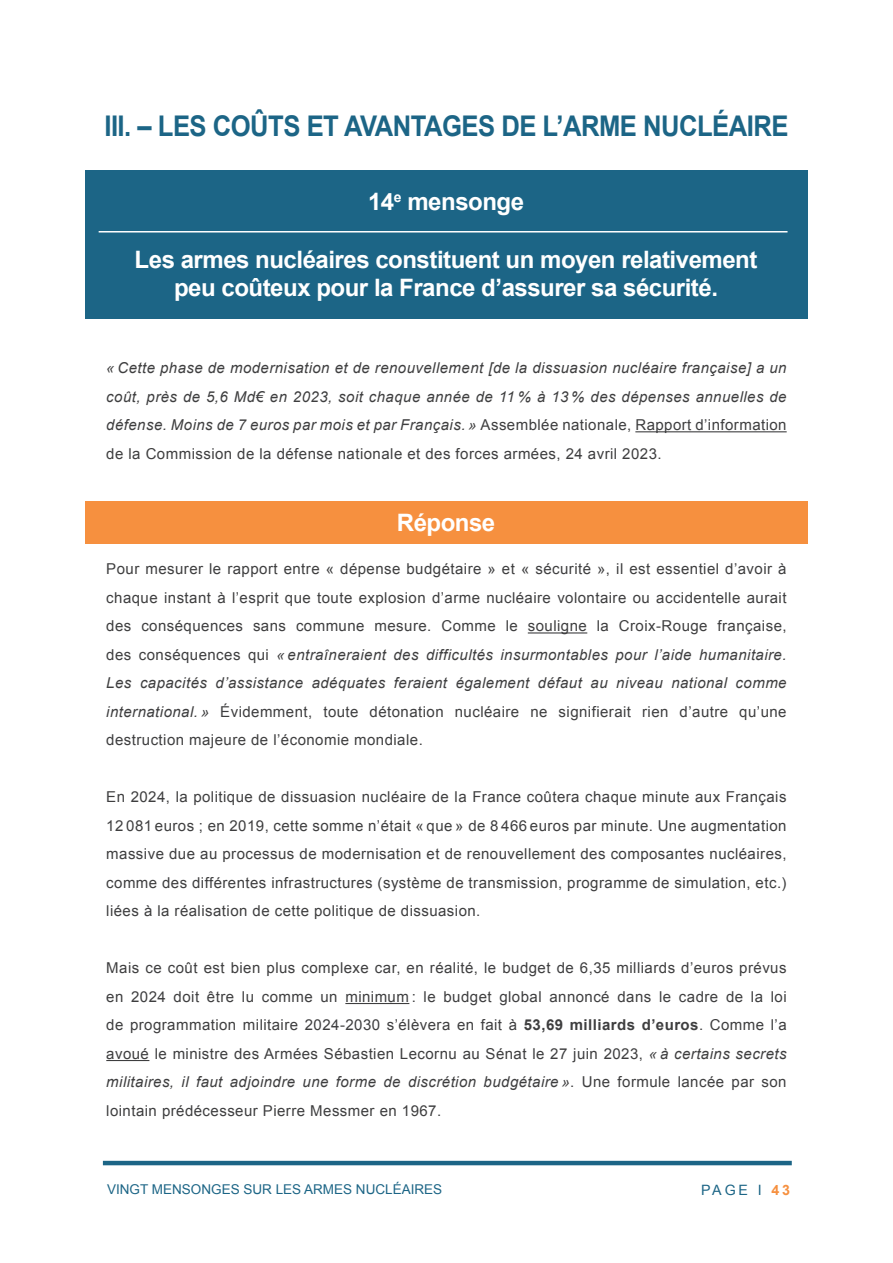
<style>
.page{position:relative;width:893px;height:1263px;background:#fff}
.page>*{position:absolute;margin:0;border:0;box-sizing:border-box;transform-origin:0 0}
.t1{font:700 28.5px "Arial";letter-spacing:-.02em;color:#1c6586;scale:.9 1}
.t2{font:700 24px/28.8px "Arial";letter-spacing:-.02em;color:#fff;text-align:center}
.t3{font:15px/28.5px "Arial";letter-spacing:.03em;color:#3e3e3f;text-align:justify}
.t4{font:italic 15px/28.5px "Arial";letter-spacing:.03em;color:#3e3e3f;text-align:justify}
.t5{font:14.25px "Arial";color:#1c6586}
.t6{font:13.5px "Arial";color:#1c6586}
.s1{font-style:normal}
.s2{font-style:italic}
.s3{font-weight:700}
.s4{font-weight:700;color:#f6903f}
</style>
<div class="page">
<hr style="left:103px;top:1161px;width:689px;height:4px;background:#1c6586">
<div style="left:85px;top:170px;width:723px;height:149px;background:#1c6586"></div>
<hr style="left:528px;top:632px;width:59px;height:1px;background:#3e3e3f">
<hr style="left:345px;top:1003px;width:64px;height:1px;background:#3e3e3f">
<hr style="left:106px;top:1060px;width:43px;height:1px;background:#3e3e3f">
<hr style="left:635px;top:431px;width:152px;height:1px;background:#3e3e3f">
<hr style="left:99px;top:231px;width:688px;height:1px;background:#fff">
<div style="left:85px;top:501px;width:723px;height:43px;background:#f6903f"></div>
<p class="t1" style="left:104px;top:107px;width:762px">III. – LES COÛTS ET AVANTAGES DE L’ARME NUCLÉAIRE</p>
<p class="t2" style="left:368px;top:188px;width:158px">14<sup>e</sup> mensonge</p>
<p class="t2" style="left:135px;top:246px;width:624px">Les armes nucléaires constituent un moyen relativement peu coûteux pour la France d’assurer sa sécurité.</p>
<p class="t4" style="left:106px;top:354px;width:682px">« Cette phase de modernisation et de renouvellement [de la dissuasion nucléaire française] a un coût, près de 5,6 Md€ en 2023, soit chaque année de 11 % à 13 % des dépenses annuelles de défense. Moins de 7 euros par mois et par Français. » <span class="s1">Assemblée nationale, Rapport d’information de la Commission de la défense nationale et des forces armées, 24 avril 2023.</span></p>
<p class="t2" style="left:397px;top:509px;width:100px">Réponse</p>
<p class="t3" style="left:106px;top:555px;width:682px">Pour mesurer le rapport entre « dépense budgétaire » et « sécurité », il est essentiel d’avoir à chaque instant à l’esprit que toute explosion d’arme nucléaire volontaire ou accidentelle aurait des conséquences sans commune mesure. Comme le souligne la Croix-Rouge française, des conséquences qui <span class="s2">« entraîneraient des difficultés insurmontables pour l’aide humanitaire.<br>Les capacités d’assistance adéquates feraient également défaut au niveau national comme international. »</span> Évidemment, toute détonation nucléaire ne signifierait rien d’autre qu’une destruction majeure de l’économie mondiale.</p>
<p class="t3" style="left:106px;top:783px;width:682px">En 2024, la politique de dissuasion nucléaire de la France coûtera chaque minute aux Français 12 081 euros ; en 2019, cette somme n’était « que » de 8 466 euros par minute. Une augmentation massive due au processus de modernisation et de renouvellement des composantes nucléaires, comme des différentes infrastructures (système de transmission, programme de simulation, etc.) liées à la réalisation de cette politique de dissuasion.</p>
<p class="t3" style="left:106px;top:954px;width:682px">Mais ce coût est bien plus complexe car, en réalité, le budget de 6,35 milliards d’euros prévus en 2024 doit être lu comme un minimum : le budget global annoncé dans le cadre de la loi de programmation militaire 2024-2030 s’élèvera en fait à <span class="s3">53,69 milliards d’euros</span>. Comme l’a avoué le ministre des Armées Sébastien Lecornu au Sénat le 27 juin 2023, <span class="s2">« à certains secrets militaires, il faut adjoindre une forme de discrétion budgétaire »</span>. Une formule lancée par son lointain prédécesseur Pierre Messmer en 1967.</p>
<p class="t6" style="left:107px;top:1180px;width:337px">VINGT MENSONGES SUR LES ARMES NUCLÉAIRES</p>
<p class="t5" style="left:701px;top:1180px;width:91px">PAGE I <span class="s4">43</span></p>
</div>
